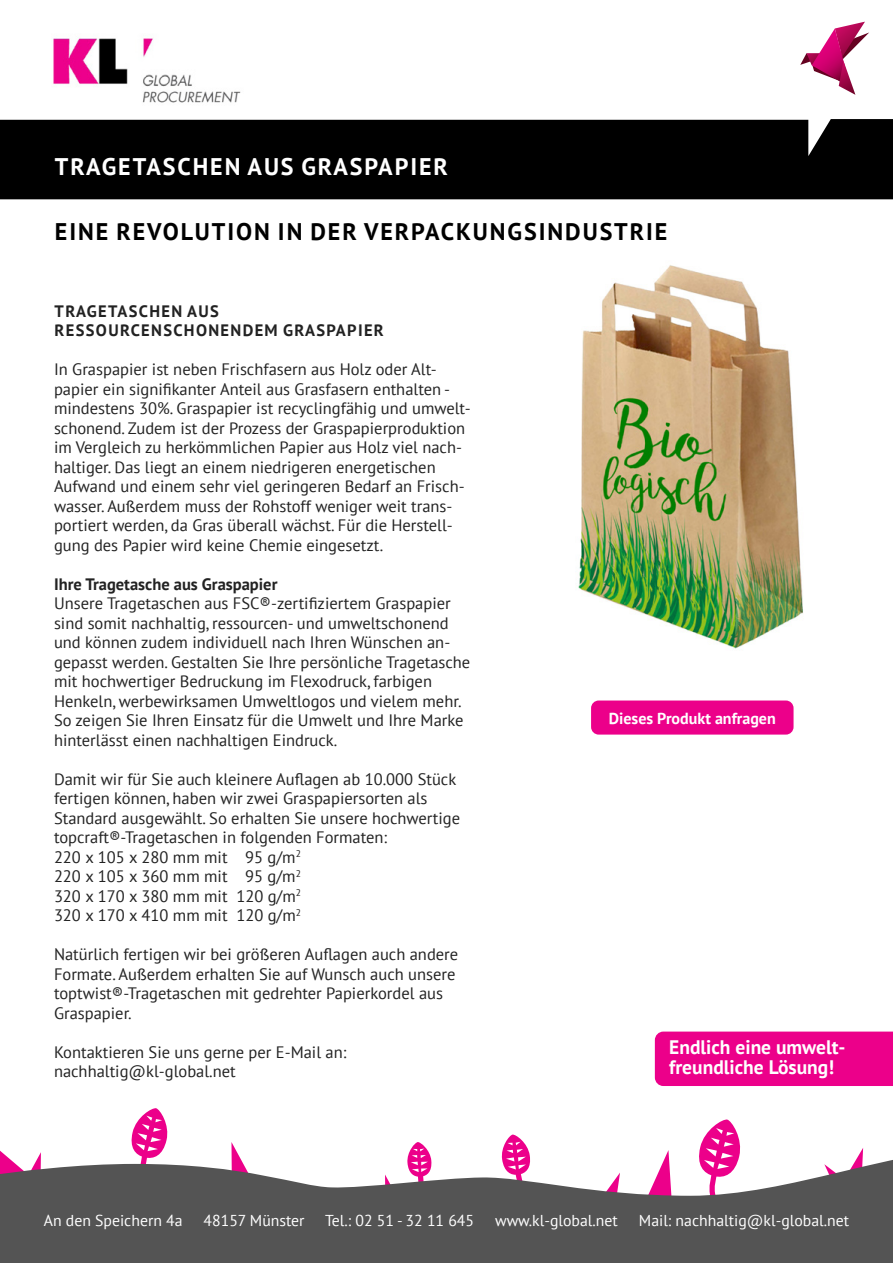
<style>
.page{position:relative;width:893px;height:1263px;background:#fff}
.page>*{position:absolute;margin:0;border:0;box-sizing:border-box;transform-origin:0 0}
.t1{font:700 24px "PT Sans";letter-spacing:.08em;color:#000}
.t2{font:700 24px "PT Sans";letter-spacing:.08em;color:#fff}
.t3{font:700 19.5px/19.5px "PT Sans";color:#fff}
.t4{font:16.5px/19.5px "PT Sans";color:#222}
.t5{font:700 16.5px/19.5px "PT Sans";letter-spacing:.08em;color:#222}
.t6{font:700 16.5px "PT Sans";color:#222}
.t7{font:700 16.05px "PT Sans";color:#fff}
.t8{font:15.75px "PT Sans";color:#fff}
</style>
<div class="page">
<svg style="left:503px;top:1134px;width:24px;height:13px"></svg>
<svg style="left:412px;top:1142px;width:13px;height:5px"></svg>
<svg style="left:131px;top:1108px;width:37px;height:39px"></svg>
<svg style="left:700px;top:1119px;width:41px;height:28px"></svg>
<svg style="left:0;top:1147px;width:893px;height:116px;fill:#545454"></svg>
<img style="left:53px;top:38px;width:188px;height:65px">
<svg style="left:800px;top:22px;width:69px;height:73px"></svg>
<div style="left:0;top:119px;width:893px;height:80px;background:#000"></div>
<div style="left:591px;top:700px;width:202px;height:34px;background:#ec008a;border-radius:8px"></div>
<img style="left:578px;top:265px;width:225px;height:384px">
<div style="left:655px;top:1031px;width:238px;height:55px;background:#ec008a"></div>
<h1 class="t2" style="left:55px;top:151px;width:395px">TRAGETASCHEN AUS GRASPAPIER</h1>
<h1 class="t1" style="left:55px;top:216px;width:614px">EINE REVOLUTION IN DER VERPACKUNGSINDUSTRIE</h1>
<p class="t5" style="left:55px;top:301px;width:331px">TRAGETASCHEN AUS<br>RESSOURCENSCHONENDEM GRASPAPIER</p>
<p class="t4" style="left:54px;top:359px;width:418px">In Graspapier ist neben Frischfasern aus Holz oder Alt&shy;papier ein signifikanter Anteil aus Grasfasern enthalten - mindestens 30%. Graspapier ist recyclingfähig und umwelt&shy;schonend. Zudem ist der Prozess der Graspapierproduktion im Vergleich zu herkömmlichen Papier aus Holz viel nach&shy;haltiger. Das liegt an einem niedrigeren energetischen Aufwand und einem sehr viel geringeren Bedarf an Frisch&shy;wasser. Außerdem muss der Rohstoff weniger weit trans&shy;portiert werden, da Gras überall wächst. Für die Herstell&shy;gung des Papier wird keine Chemie eingesetzt.</p>
<p class="t6" style="left:54px;top:573px;width:225px">Ihre Tragetasche aus Graspapier</p>
<p class="t4" style="left:54px;top:593px;width:418px">Unsere Tragetaschen aus FSC®-zertifiziertem Graspapier sind somit nachhaltig, ressourcen- und umweltschonend und können zudem individuell nach Ihren Wünschen an&shy;gepasst werden. Gestalten Sie Ihre persönliche Tragetasche mit hochwertiger Bedruckung im Flexodruck, farbigen Henkeln, werbewirksamen Umweltlogos und vielem mehr.<br>So zeigen Sie Ihren Einsatz für die Umwelt und Ihre Marke hinterlässt einen nachhaltigen Eindruck.</p>
<p class="t4" style="left:54px;top:769px;width:408px">Damit wir für Sie auch kleinere Auflagen ab 10.000 Stück fertigen können, haben wir zwei Graspapiersorten als Standard ausgewählt. So erhalten Sie unsere hochwertige topcraft®-Tragetaschen in folgenden Formaten:<br>220 x 105 x 280 mm mit 95 g/m<sup>2<br></sup>220 x 105 x 360 mm mit 95 g/m<sup>2<br></sup>320 x 170 x 380 mm mit 120 g/m<sup>2<br></sup>320 x 170 x 410 mm mit 120 g/m<sup>2</sup></p>
<p class="t4" style="left:54px;top:944px;width:406px">Natürlich fertigen wir bei größeren Auflagen auch andere Formate. Außerdem erhalten Sie auf Wunsch auch unsere toptwist®-Tragetaschen mit gedrehter Papierkordel aus Graspapier.</p>
<p class="t4" style="left:54px;top:1042px;width:294px">Kontaktieren Sie uns gerne per E-Mail an: nachhaltig@kl-global.net</p>
<p class="t7" style="left:609px;top:707px;width:169px">Dieses Produkt anfragen</p>
<p class="t3" style="left:669px;top:1037px;width:178px">Endlich eine umwelt&shy;freundliche Lösung!</p>
<p class="t8" style="left:44px;top:1211px;width:140px">An den Speichern 4a</p>
<p class="t8" style="left:204px;top:1211px;width:102px">48157 Münster</p>
<p class="t8" style="left:325px;top:1211px;width:150px">Tel.: 02 51 - 32 11 645</p>
<p class="t8" style="left:495px;top:1211px;width:124px">www.kl-global.net</p>
<p class="t8" style="left:639px;top:1211px;width:212px">Mail: nachhaltig@kl-global.net</p>
</div>
